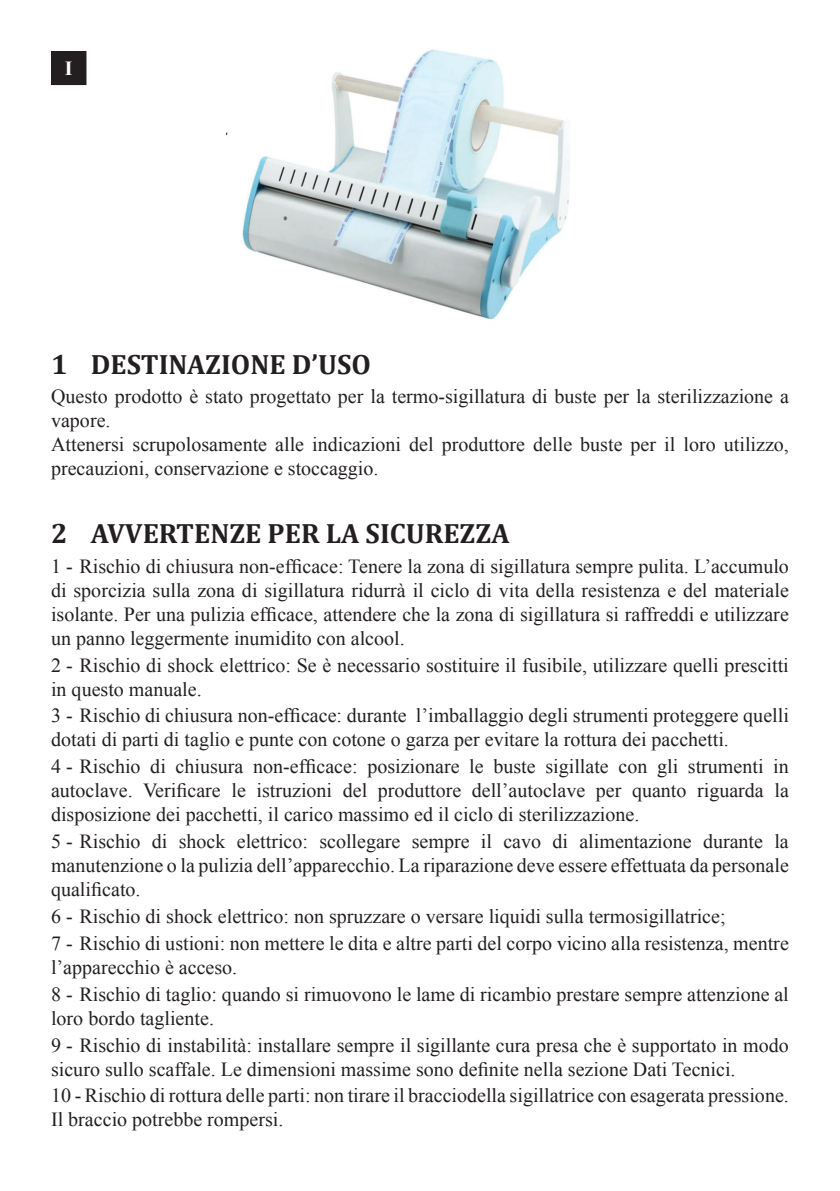
<style>
.page{position:relative;width:840px;height:1191px;background:#fff}
.page>*{position:absolute;margin:0;border:0;box-sizing:border-box;transform-origin:0 0}
.t1{font:700 28px "Cambria";color:#231f20}
.t2{font:20px/24px "Times New Roman";color:#231f20}
.t3{font:700 20px "Times New Roman";color:#fff}
.t4{font:14px "Times New Roman";color:#231f20}
</style>
<div class="page">
<img style="left:227px;top:49px;width:343px;height:270px">
<div style="left:52px;top:52px;width:34px;height:33px;background:#231f20"></div>
<div style="left:51px;top:51px;width:35px;height:34px;border:1px solid #231f20"></div>
<p class="t3" style="left:65px;top:54px;width:9px">I</p>
<h1 class="t1" style="left:51px;top:344px;width:321px">1 DESTINAZIONE D’USO</h1>
<p class="t2" style="left:51px;top:384px;width:739px">Questo prodotto è stato progettato per la termo-sigillatura di buste per la sterilizzazione a vapore.<br>Attenersi scrupolosamente alle indicazioni del produttore delle buste per il loro utilizzo, precauzioni, conservazione e stoccaggio.</p>
<p class="t4" style="left:104px;top:365px;width:193px">INSTRUCTION MANUAL rev 0</p>
<p class="t4" style="left:104px;top:397px;width:120px">MANUAL SEALER</p>
<h1 class="t1" style="left:51px;top:514px;width:460px">2 AVVERTENZE PER LA SICUREZZA</h1>
<p class="t2" style="left:51px;top:554px;width:739px;text-align:justify">1 - Rischio di chiusura non-efficace: Tenere la zona di sigillatura sempre pulita. L’accumulo di sporcizia sulla zona di sigillatura ridurrà il ciclo di vita della resistenza e del materiale isolante. Per una pulizia efficace, attendere che la zona di sigillatura si raffreddi e utilizzare un panno leggermente inumidito con alcool.</p>
<p class="t2" style="left:51px;top:652px;width:738px">2 - Rischio di shock elettrico: Se è necessario sostituire il fusibile, utilizzare quelli prescitti in questo manuale.</p>
<p class="t2" style="left:51px;top:703px;width:739px">3 - Rischio di chiusura non-efficace: durante l’imballaggio degli strumenti proteggere quelli dotati di parti di taglio e punte con cotone o garza per evitare la rottura dei pacchetti.</p>
<p class="t2" style="left:51px;top:754px;width:739px;text-align:justify">4 - Rischio di chiusura non-efficace: posizionare le buste sigillate con gli strumenti in autoclave. Verificare le istruzioni del produttore dell’autoclave per quanto riguarda la disposizione dei pacchetti, il carico massimo ed il ciclo di sterilizzazione.</p>
<p class="t2" style="left:51px;top:829px;width:738px;text-align:justify">5 - Rischio di shock elettrico: scollegare sempre il cavo di alimentazione durante la manutenzione o la pulizia dell’apparecchio. La riparazione deve essere effettuata da personale qualificato.</p>
<p class="t2" style="left:51px;top:902px;width:738px;line-height:26.8px">6 - Rischio di shock elettrico: non spruzzare o versare liquidi sulla termosigillatrice;<br>7 - Rischio di ustioni: non mettere le dita e altre parti del corpo vicino alla resistenza, mentre</p>
<p class="t2" style="left:51px;top:953px;width:738px;line-height:26.8px">l’apparecchio è acceso.<br>8 - Rischio di taglio: quando si rimuovono le lame di ricambio prestare sempre attenzione al</p>
<p class="t2" style="left:51px;top:1004px;width:739px;line-height:26.8px">loro bordo tagliente.<br>9 - Rischio di instabilità: installare sempre il sigillante cura presa che è supportato in modo</p>
<p class="t2" style="left:51px;top:1055px;width:739px;line-height:26.8px">sicuro sullo scaffale. Le dimensioni massime sono definite nella sezione Dati Tecnici.<br>10 - Rischio di rottura delle parti: non tirare il bracciodella sigillatrice con esagerata pressione.</p>
<p class="t2" style="left:51px;top:1107px;width:234px">Il braccio potrebbe rompersi.</p>
</div>
